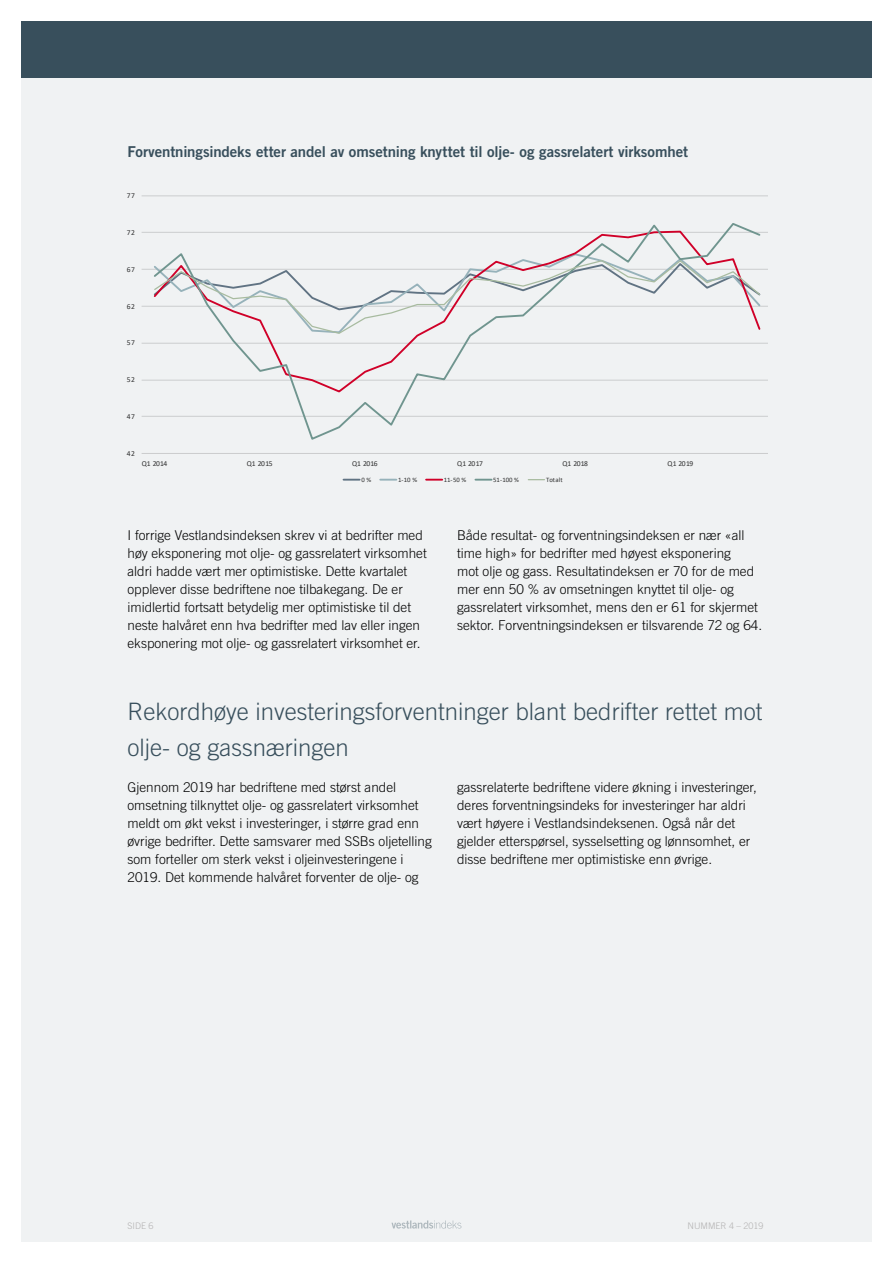
<style>
.page{position:relative;width:893px;height:1263px;background:#fff}
.page>*{position:absolute;margin:0;border:0;box-sizing:border-box;transform-origin:0 0}
.t1{font:300 24px/36px "Trade Gothic";color:#384f5c}
.t2{font:15px "Trade Gothic Bold Two";letter-spacing:-.005em;color:#384f5c}
.t3{font:300 13.5px/18px "Trade Gothic";color:#000}
.t4{font:300 9px "Trade Gothic";color:#b3b2b2}
.t5{font:7.5px "Calibri";letter-spacing:-.005em;color:#333}
.t6{font:6.75px "Calibri";letter-spacing:-.005em;color:#333}
</style>
<div class="page">
<div style="left:21px;top:21px;width:851px;height:1221px;background:#f0f2f3"></div>
<div style="left:10px;top:12px;width:876px;height:68px;background:#000;opacity:.25"></div>
<div style="left:21px;top:21px;width:851px;height:56px;background:#384f5c"></div>
<hr style="left:142px;top:416px;width:625px;height:1px;background:#d9d9d9">
<hr style="left:142px;top:380px;width:625px;height:1px;background:#d9d9d9">
<hr style="left:142px;top:343px;width:625px;height:1px;background:#d9d9d9">
<hr style="left:142px;top:306px;width:625px;height:1px;background:#d9d9d9">
<hr style="left:142px;top:269px;width:625px;height:1px;background:#d9d9d9">
<hr style="left:142px;top:232px;width:625px;height:1px;background:#d9d9d9">
<hr style="left:142px;top:196px;width:625px;height:1px;background:#d9d9d9">
<hr style="left:142px;top:453px;width:625px;height:1px;background:#d9d9d9">
<svg style="left:152px;top:223px;width:610px;height:217px"></svg>
<svg style="left:153px;top:259px;width:608px;height:76px"></svg>
<svg style="left:343px;top:479px;width:17px;height:2px"></svg>
<svg style="left:380px;top:479px;width:16px;height:2px"></svg>
<svg style="left:426px;top:479px;width:16px;height:2px"></svg>
<svg style="left:475px;top:479px;width:17px;height:2px"></svg>
<svg style="left:528px;top:479px;width:16px;height:1px"></svg>
<svg style="left:391px;top:1220px;width:70px;height:8px"></svg>
<p class="t2" style="left:128px;top:142px;width:562px">Forventningsindeks etter andel av omsetning knyttet til olje- og gassrelatert virksomhet</p>
<p class="t5" style="left:127px;top:190px;width:10px">77</p>
<p class="t5" style="left:127px;top:227px;width:10px">72</p>
<p class="t5" style="left:127px;top:264px;width:10px">67</p>
<p class="t5" style="left:127px;top:301px;width:10px">62</p>
<p class="t5" style="left:127px;top:338px;width:10px">57</p>
<p class="t5" style="left:127px;top:374px;width:10px">52</p>
<p class="t5" style="left:127px;top:411px;width:10px">47</p>
<p class="t5" style="left:127px;top:448px;width:10px">42</p>
<p class="t5" style="left:142px;top:458px;width:27px">Q1 2014</p>
<p class="t5" style="left:247px;top:458px;width:27px">Q1 2015</p>
<p class="t5" style="left:352px;top:458px;width:27px">Q1 2016</p>
<p class="t5" style="left:457px;top:458px;width:27px">Q1 2017</p>
<p class="t5" style="left:562px;top:458px;width:27px">Q1 2018</p>
<p class="t5" style="left:668px;top:458px;width:27px">Q1 2019</p>
<p class="t6" style="left:361px;top:475px;width:11px">0 %</p>
<p class="t6" style="left:398px;top:475px;width:21px">1-10 %</p>
<p class="t6" style="left:444px;top:475px;width:24px">11-50 %</p>
<p class="t6" style="left:493px;top:475px;width:27px">51-100 %</p>
<p class="t6" style="left:546px;top:475px;width:18px">Totalt</p>
<p class="t3" style="left:128px;top:526px;width:301px">I forrige Vestlandsindeksen skrev vi at bedrifter med høy eksponering mot olje- og gassrelatert virksomhet aldri hadde vært mer optimistiske. Dette kvartalet opplever disse bedriftene noe tilbakegang. De er imidlertid fortsatt betydelig mer optimistiske til det neste halvåret enn hva bedrifter med lav eller ingen eksponering mot olje- og gassrelatert virksomhet er.</p>
<p class="t3" style="left:457px;top:526px;width:307px">Både resultat- og forventningsindeksen er nær «all time high» for bedrifter med høyest eksponering<br>mot olje og gass. Resultatindeksen er 70 for de med mer enn 50 % av omsetningen knyttet til olje- og gassrelatert virksomhet, mens den er 61 for skjermet sektor. Forventningsindeksen er tilsvarende 72 og 64.</p>
<h1 class="t1" style="left:128px;top:693px;width:636px">Rekordhøye investeringsforventninger blant bedrifter rettet mot olje- og gassnæringen</h1>
<p class="t3" style="left:128px;top:778px;width:306px">Gjennom 2019 har bedriftene med størst andel omsetning tilknyttet olje- og gassrelatert virksomhet meldt om økt vekst i investeringer, i større grad enn øvrige bedrifter. Dette samsvarer med SSBs oljetelling som forteller om sterk vekst i oljeinvesteringene i 2019. Det kommende halvåret forventer de olje- og</p>
<p class="t3" style="left:457px;top:778px;width:301px">gassrelaterte bedriftene videre økning i investeringer, deres forventningsindeks for investeringer har aldri vært høyere i Vestlandsindeksenen. Også når det gjelder etterspørsel, sysselsetting og lønnsomhet, er disse bedriftene mer optimistiske enn øvrige.</p>
<p class="t4" style="left:128px;top:1220px;width:28px">SIDE 6</p>
<p class="t4" style="left:688px;top:1220px;width:78px">NUMMER 4 – 2019</p>
</div>
